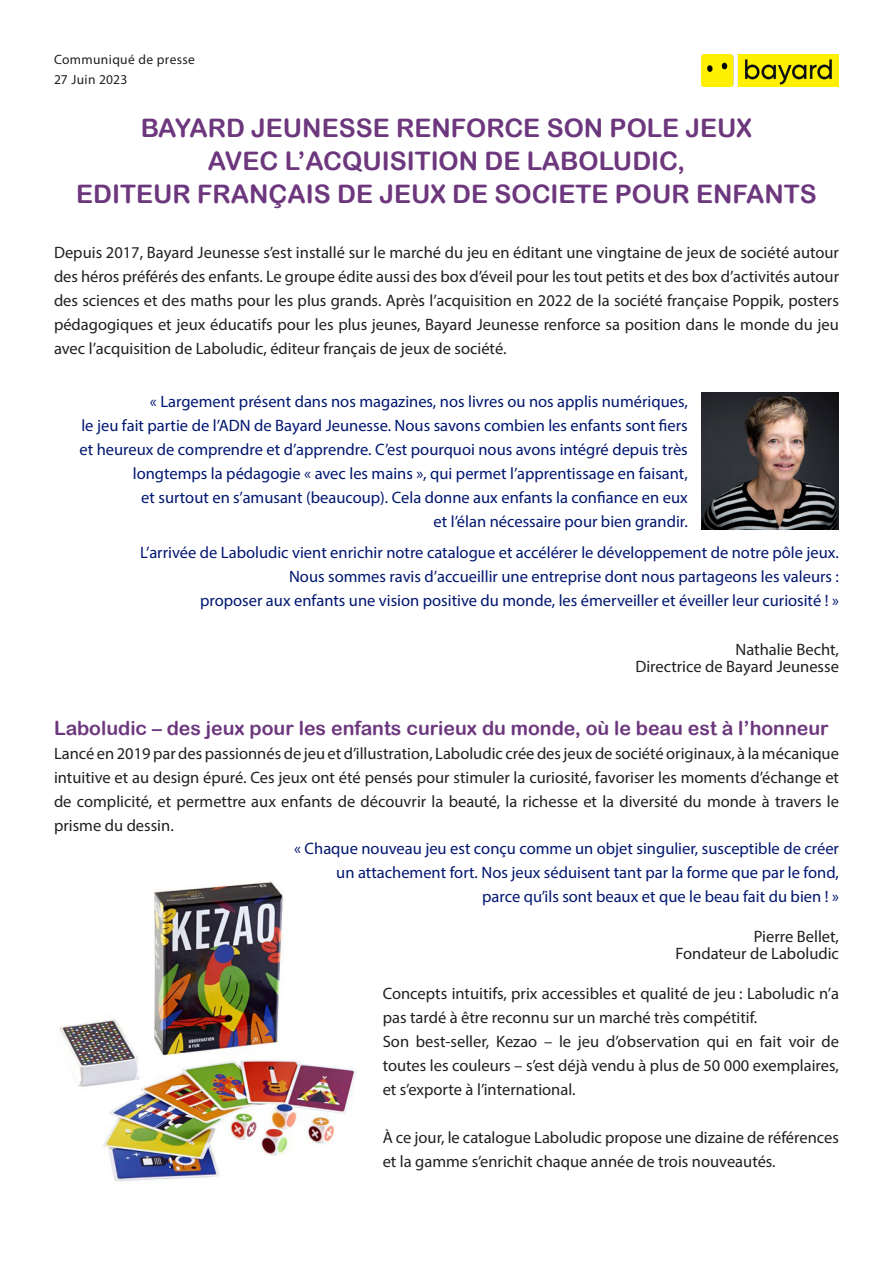
<style>
.page{position:relative;width:893px;height:1263px;background:#fff}
.page>*{position:absolute;margin:0;border:0;box-sizing:border-box;transform-origin:0 0}
.t1{font:25.5px "Arial Rounded MT Bold";color:#6d377e}
.t2{font:19.5px "Arial Rounded MT Bold";color:#6d377e}
.t3{font:16.5px/24px "Myriad Pro";color:#231f20;text-align:justify}
.t4{font:16.5px/24px "Myriad Pro";color:#001670;text-align:right}
.TITRE{font:13.5px "Myriad Pro";letter-spacing:.025em;color:#231f20}
</style>
<div class="page">
<img style="left:59px;top:882px;width:297px;height:302px">
<img style="left:702px;top:54px;width:137px;height:32px">
<img style="left:702px;top:392px;width:137px;height:137px">
<p class="TITRE" style="left:54px;top:51px;width:143px">Communiqué de presse</p>
<p class="TITRE" style="left:54px;top:71px;width:75px">27 Juin 2023</p>
<p class="t1" style="left:141px;top:113px;width:613px">BAYARD JEUNESSE RENFORCE SON POLE JEUX</p>
<p class="t1" style="left:208px;top:146px;width:479px">AVEC L’ACQUISITION DE LABOLUDIC,</p>
<p class="t1" style="left:76px;top:179px;width:742px">EDITEUR FRANÇAIS DE JEUX DE SOCIETE POUR ENFANTS</p>
<p class="t3" style="left:54px;top:240px;width:786px">Depuis 2017, Bayard Jeunesse s’est installé sur le marché du jeu en éditant une vingtaine de jeux de société autour des héros préférés des enfants. Le groupe édite aussi des box d’éveil pour les tout petits et des box d’activités autour des sciences et des maths pour les plus grands. Après l’acquisition en 2022 de la société française Poppik, posters pédagogiques et jeux éducatifs pour les plus jeunes, Bayard Jeunesse renforce sa position dans le monde du jeu avec l’acquisition de Laboludic, éditeur français de jeux de société.</p>
<p class="t4" style="left:150px;top:389px;width:539px">« Largement présent dans nos magazines, nos livres ou nos applis numériques,</p>
<p class="t4" style="left:79px;top:413px;width:610px">le jeu fait partie de l’ADN de Bayard Jeunesse. Nous savons combien les enfants sont fiers et heureux de comprendre et d’apprendre. C’est pourquoi nous avons intégré depuis très longtemps la pédagogie « avec les mains », qui permet l’apprentissage en faisant,</p>
<p class="t4" style="left:141px;top:485px;width:548px">et surtout en s’amusant (beaucoup). Cela donne aux enfants la confiance en eux</p>
<p class="t4" style="left:434px;top:509px;width:256px">et l’élan nécessaire pour bien grandir.</p>
<p class="t4" style="left:140px;top:540px;width:700px">L’arrivée de Laboludic vient enrichir notre catalogue et accélérer le développement de notre pôle jeux.</p>
<p class="t4" style="left:289px;top:564px;width:551px">Nous sommes ravis d’accueillir une entreprise dont nous partageons les valeurs :</p>
<p class="t4" style="left:200px;top:588px;width:640px">proposer aux enfants une vision positive du monde, les émerveiller et éveiller leur curiosité ! »</p>
<p class="t3" style="left:735px;top:637px;width:105px">Nathalie Becht,</p>
<p class="t3" style="left:635px;top:654px;width:205px">Directrice de Bayard Jeunesse</p>
<p class="t2" style="left:54px;top:716px;width:776px">Laboludic – des jeux pour les enfants curieux du monde, où le beau est à l’honneur</p>
<p class="t3" style="left:54px;top:741px;width:787px">Lancé en 2019 par des passionnés de jeu et d’illustration, Laboludic crée des jeux de société originaux, à la mécanique intuitive et au design épuré. Ces jeux ont été pensés pour stimuler la curiosité, favoriser les moments d’échange et de complicité, et permettre aux enfants de découvrir la beauté, la richesse et la diversité du monde à travers le prisme du dessin.</p>
<p class="t4" style="left:294px;top:836px;width:546px">« Chaque nouveau jeu est conçu comme un objet singulier, susceptible de créer</p>
<p class="t4" style="left:336px;top:860px;width:504px">un attachement fort. Nos jeux séduisent tant par la forme que par le fond,</p>
<p class="t4" style="left:482px;top:884px;width:358px">parce qu’ils sont beaux et que le beau fait du bien ! »</p>
<p class="t3" style="left:754px;top:924px;width:87px">Pierre Bellet,</p>
<p class="t3" style="left:676px;top:941px;width:165px">Fondateur de Laboludic</p>
<p class="t3" style="left:383px;top:981px;width:458px">Concepts intuitifs, prix accessibles et qualité de jeu : Laboludic n’a pas tardé à être reconnu sur un marché très compétitif.</p>
<p class="t3" style="left:383px;top:1029px;width:458px">Son best-seller, Kezao – le jeu d’observation qui en fait voir de toutes les couleurs – s’est déjà vendu à plus de 50 000 exemplaires, et s’exporte à l’international.</p>
<p class="t3" style="left:383px;top:1125px;width:458px">À ce jour, le catalogue Laboludic propose une dizaine de références et la gamme s’enrichit chaque année de trois nouveautés.</p>
</div>
